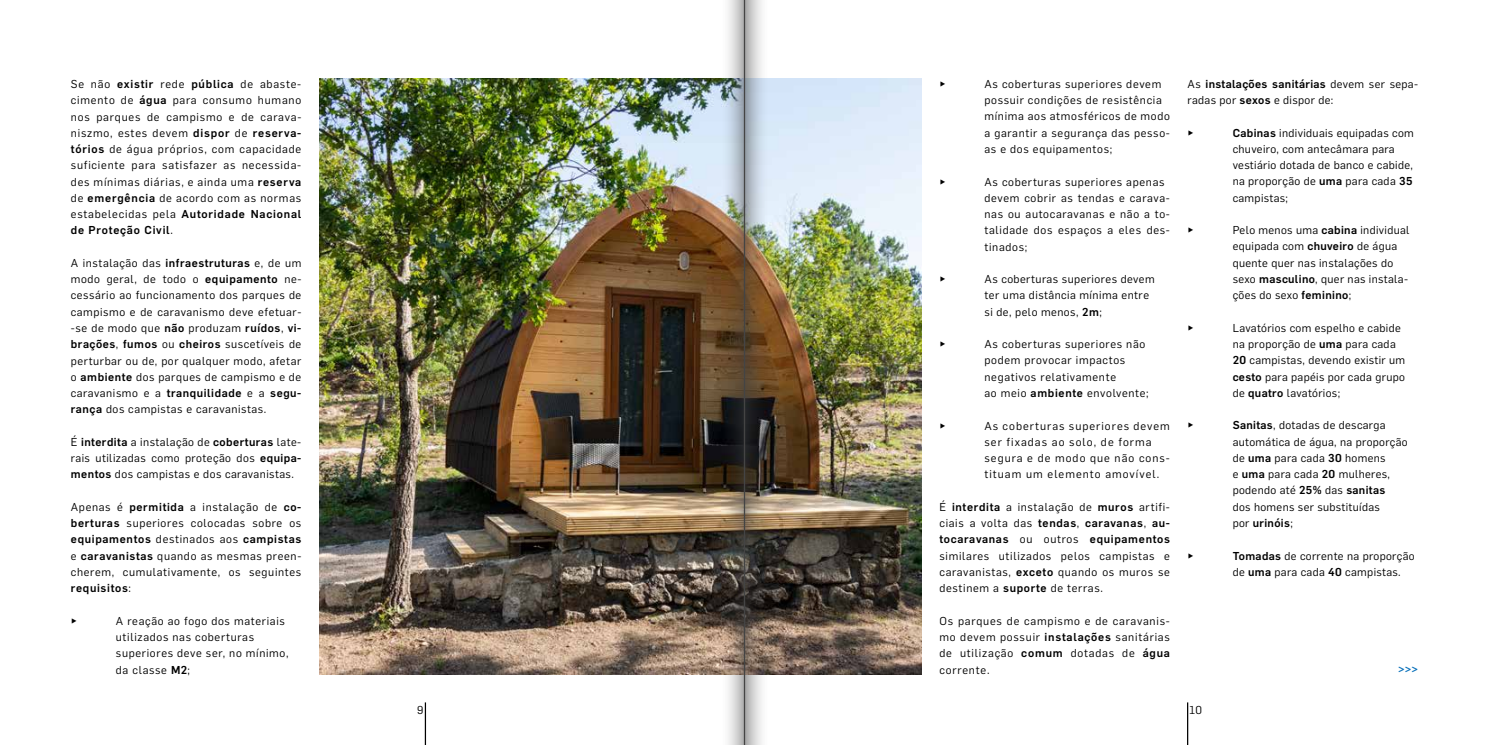
<style>
.page{position:relative;width:1489px;height:745px;background:#fff}
.page>*{position:absolute;margin:0;border:0;box-sizing:border-box;transform-origin:0 0}
.t1{font:11.25px/16.2px "Flama";letter-spacing:.05em;color:#000;text-align:justify}
.t2{font:11.25px/16.2px "Flama";letter-spacing:.03em;color:#000}
.t3{font:11.25px/16.2px "Flama";letter-spacing:.09em;color:#000}
.t4{font:600 11.25px "Flama";color:#0870ba}
.s1{font-weight:500}
</style>
<div class="page">
<hr style="left:425px;top:702px;width:1px;height:42px;background:#000">
<hr style="left:1186px;top:702px;width:2px;height:42px;background:#000">
<img style="left:319px;top:78px;width:602px;height:595px">
<img style="left:744px;top:0;width:25px;height:744px">
<img style="left:719px;top:0;width:25px;height:744px">
<p class="t1" style="left:71px;top:75px;width:232px">Se não <span class="s1">existir</span> rede <span class="s1">pública</span> de abaste&shy;cimento de <span class="s1">água</span> para consumo humano nos parques de campismo e de carava&shy;niszmo, estes devem <span class="s1">dispor</span> de <span class="s1">reserva&shy;tórios</span> de água próprios, com capacidade suficiente para satisfazer as necessida&shy;des mínimas diárias, e ainda uma <span class="s1">reserva </span>de <span class="s1">emergência</span> de acordo com as normas estabelecidas pela <span class="s1">Autoridade Nacional de Proteção Civil</span>.</p>
<p class="t1" style="left:71px;top:254px;width:232px">A instalação das <span class="s1">infraestruturas</span> e, de um modo geral, de todo o <span class="s1">equipamento</span> ne&shy;cessário ao funcionamento dos parques de campismo e de caravanismo deve efetuar--se de modo que <span class="s1">não</span> produzam <span class="s1">ruídos</span>, <span class="s1">vi&shy;brações</span>, <span class="s1">fumos</span> ou <span class="s1">cheiros</span> suscetíveis de perturbar ou de, por qualquer modo, afetar o <span class="s1">ambiente</span> dos parques de campismo e de caravanismo e a <span class="s1">tranquilidade</span> e a <span class="s1">segu&shy;rança</span> dos campistas e caravanistas.</p>
<p class="t1" style="left:71px;top:433px;width:232px">É <span class="s1">interdita</span> a instalação de <span class="s1">coberturas</span> late&shy;rais utilizadas como proteção dos <span class="s1">equipa&shy;mentos</span> dos campistas e dos caravanistas.</p>
<p class="t1" style="left:71px;top:498px;width:232px">Apenas é <span class="s1">permitida</span> a instalação de <span class="s1">co&shy;berturas</span> superiores colocadas sobre os <span class="s1">equipamentos</span> destinados aos <span class="s1">campistas </span>e <span class="s1">caravanistas</span> quando as mesmas preen&shy;cherem, cumulativamente, os seguintes <span class="s1">requisitos</span>:</p>
<p class="t1" style="left:71px;top:611px;width:8px">►</p>
<p class="t1" style="left:116px;top:611px;width:174px;text-align:left">A reação ao fogo dos materiais utilizados nas coberturas superiores deve ser, no mínimo, da classe <span class="s1">M2</span>;</p>
<p class="t1" style="left:939px;top:75px;width:8px">►</p>
<p class="t1" style="left:984px;top:75px;width:187px;text-align:left">As coberturas superiores devem possuir condições de resistência mínima aos atmosféricos de modo a garantir a segurança das pesso&shy;as e dos equipamentos;</p>
<p class="t1" style="left:939px;top:172px;width:8px">►</p>
<p class="t1" style="left:984px;top:172px;width:187px;text-align:left">As coberturas superiores apenas devem cobrir as tendas e carava&shy;nas ou autocaravanas e não a to&shy;talidade dos espaços a eles des&shy;tinados;</p>
<p class="t1" style="left:939px;top:270px;width:8px">►</p>
<p class="t1" style="left:984px;top:270px;width:172px;text-align:left">As coberturas superiores devem ter uma distância mínima entre si de, pelo menos, <span class="s1">2m</span>;</p>
<p class="t1" style="left:939px;top:335px;width:8px">►</p>
<p class="t1" style="left:984px;top:335px;width:166px;text-align:left">As coberturas superiores não podem provocar impactos negativos relativamente<br>ao meio <span class="s1">ambiente</span> envolvente;</p>
<p class="t1" style="left:939px;top:416px;width:8px">►</p>
<p class="t3" style="left:984px;top:416px;width:187px">As coberturas superiores devem ser fixadas ao solo, de forma segura e de modo que não cons&shy;tituam um elemento amovível.</p>
<p class="t1" style="left:939px;top:497px;width:232px">É <span class="s1">interdita</span> a instalação de <span class="s1">muros</span> artifi&shy;ciais a volta das <span class="s1">tendas</span>, <span class="s1">caravanas</span>, <span class="s1">au&shy;tocaravanas</span> ou outros <span class="s1">equipamentos </span>similares utilizados pelos campistas e caravanistas, <span class="s1">exceto</span> quando os muros se destinem a <span class="s1">suporte</span> de terras.</p>
<p class="t1" style="left:939px;top:611px;width:232px">Os parques de campismo e de caravanis&shy;mo devem possuir <span class="s1">instalações</span> sanitárias de utilização <span class="s1">comum</span> dotadas de <span class="s1">água </span>corrente.</p>
<p class="t2" style="left:1187px;top:75px;width:232px">As <span class="s1">instalações sanitárias</span> devem ser sepa&shy;radas por <span class="s1">sexos</span> e dispor de:</p>
<p class="t1" style="left:1187px;top:124px;width:8px">►</p>
<p class="t2" style="left:1232px;top:124px;width:183px"><span class="s1">Cabinas</span> individuais equipadas com chuveiro, com antecâmara para vestiário dotada de banco e cabide, na proporção de <span class="s1">uma</span> para cada <span class="s1">35 </span>campistas;</p>
<p class="t1" style="left:1187px;top:221px;width:8px">►</p>
<p class="t2" style="left:1232px;top:221px;width:178px">Pelo menos uma <span class="s1">cabina</span> individual equipada com <span class="s1">chuveiro</span> de água quente quer nas instalações do sexo <span class="s1">masculino</span>, quer nas instala&shy;ções do sexo <span class="s1">feminino</span>;</p>
<p class="t1" style="left:1187px;top:319px;width:8px">►</p>
<p class="t2" style="left:1232px;top:319px;width:174px">Lavatórios com espelho e cabide na proporção de <span class="s1">uma</span> para cada<br><span class="s1">20</span> campistas, devendo existir um <span class="s1">cesto</span> para papéis por cada grupo de <span class="s1">quatro</span> lavatórios;</p>
<p class="t1" style="left:1187px;top:416px;width:8px">►</p>
<p class="t2" style="left:1232px;top:416px;width:177px"><span class="s1">Sanitas</span>, dotadas de descarga automática de água, na proporção de <span class="s1">uma</span> para cada <span class="s1">30</span> homens<br>e <span class="s1">uma</span> para cada <span class="s1">20</span> mulheres, podendo até <span class="s1">25%</span> das <span class="s1">sanitas<br></span>dos homens ser substituídas<br>por <span class="s1">urinóis</span>;</p>
<p class="t1" style="left:1187px;top:546px;width:8px">►</p>
<p class="t2" style="left:1232px;top:546px;width:183px"><span class="s1">Tomadas</span> de corrente na proporção de <span class="s1">uma</span> para cada <span class="s1">40</span> campistas.</p>
<p class="t4" style="left:1397px;top:660px;width:22px">&gt;&gt;&gt;</p>
<p class="t1" style="left:417px;top:701px;width:8px">9</p>
<p class="t1" style="left:1189px;top:701px;width:14px">10</p>
</div>
